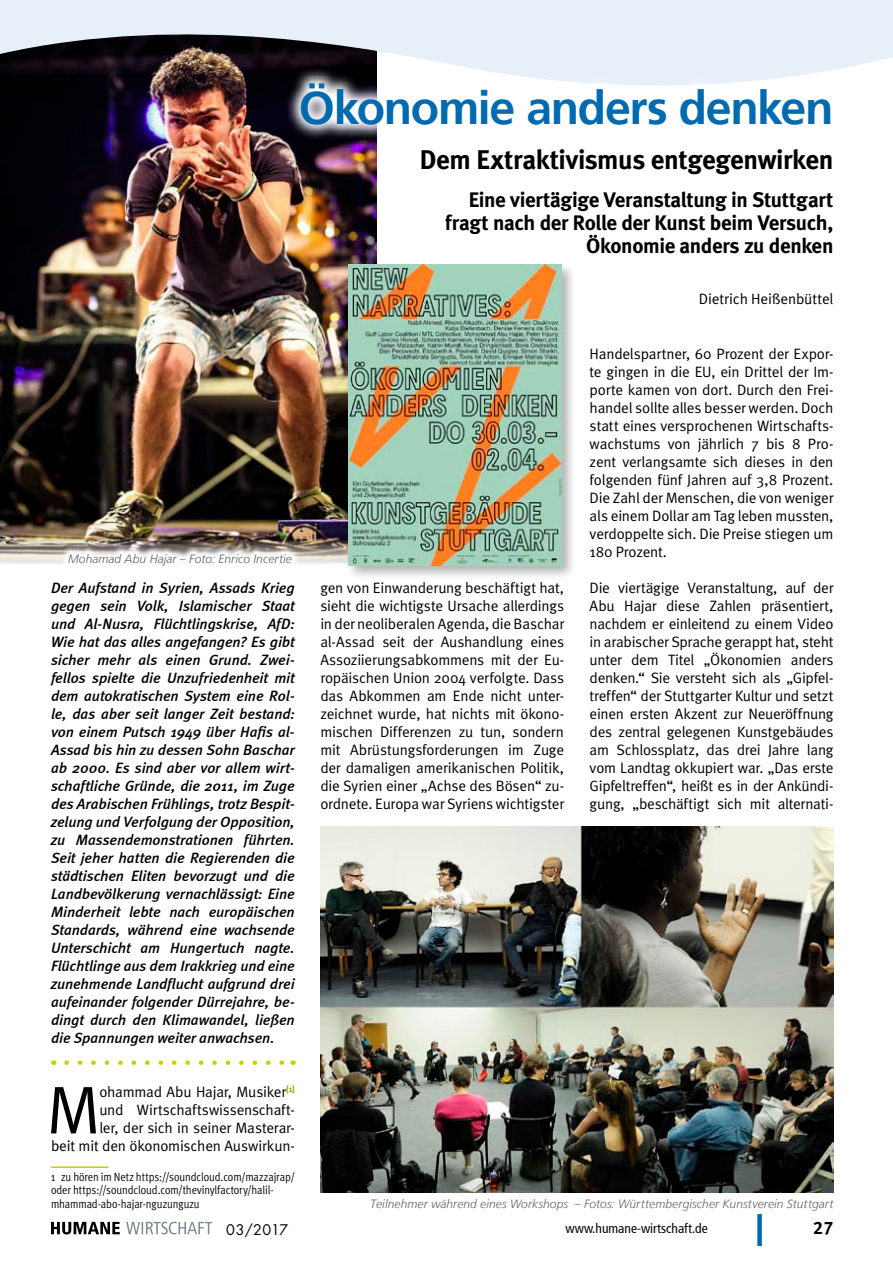
<style>
.page{position:relative;width:893px;height:1263px;background:#fff}
.page>*{position:absolute;margin:0;border:0;box-sizing:border-box;transform-origin:0 0}
.Fließtext___Inital{font:67.5px "Meta Normal";color:#000}
.Headline_1{font:700 46.5px "Frutiger 65";letter-spacing:-.03em;color:#006ab0}
.Headline_2{font:700 27px "Meta";letter-spacing:-.01em;color:#000}
.Headline_2-2{font:700 21px/23.1px "Meta";letter-spacing:-.02em;color:#000;text-align:right}
.t1{font:18px "Meta Bold LF";color:#000}
.Einleitungstext_ohne{font:italic 500 15px/18px "Meta";letter-spacing:-.005em;color:#000;text-align:justify}
.Fußnote_enge_Zeile{font:15px/18px "Meta Normal";letter-spacing:-.015em;color:#000;text-align:justify}
.Fließtext___Inital-2{font:15px/18px "Meta Normal";letter-spacing:-.015em;color:#000;text-align:justify}
.Autor{font:15px "Meta Normal";letter-spacing:-.005em;color:#000}
.t2{font:14.25px "Futura";letter-spacing:.005em;color:#000}
.t3{font:condensed 13.5px "Frutiger 57";color:#000}
.Fußnote_enge_Zeile-2{font:12px/13.5px "Meta Cond Normal";letter-spacing:-.01em;color:#000}
.t4{font:italic 300 12px "Frutiger LT";letter-spacing:.005em;color:#636466}
</style>
<div class="page">
<img style="left:0;top:94px;width:346px;height:470px">
<svg style="left:0;top:0;width:893px;height:94px;background:#b3b6be"></svg>
<div style="left:757px;top:1214px;width:5px;height:32px;background:#006ab0"></div>
<svg style="left:51px;top:1222px;width:69px;height:12px"></svg>
<svg style="left:126px;top:1222px;width:86px;height:12px"></svg>
<svg style="left:67px;top:1060px;width:217px;height:5px"></svg>
<hr style="left:51px;top:1166px;width:58px;height:2px;background:#cc0">
<svg style="left:60px;top:545px;width:241px;height:19px"></svg>
<img style="left:320px;top:826px;width:514px;height:367px">
<svg style="left:285px;top:67px;width:563px;height:254px"></svg>
<div style="left:346px;top:262px;width:230px;height:319px;background:#000;opacity:.3"></div>
<img style="left:349px;top:264px;width:212px;height:301px">
<p class="Headline_1" style="left:299px;top:81px;width:536px">Ökonomie anders denken</p>
<p class="Headline_2" style="left:420px;top:143px;width:415px">Dem Extraktivismus entgegenwirken</p>
<p class="Headline_2-2" style="left:445px;top:188px;width:390px">Eine viertägige Veranstaltung in Stuttgart fragt nach der Rolle der Kunst beim Versuch,<br>Ökonomie anders zu denken</p>
<p class="Autor" style="left:699px;top:290px;width:136px">Dietrich Heißenbüttel</p>
<p class="t4" style="left:68px;top:552px;width:225px">Mohamad Abu Hajar – Foto: Enrico Incertie</p>
<p class="Einleitungstext_ohne" style="left:51px;top:579px;width:245px">Der Aufstand in Syrien, Assads Krieg gegen sein Volk, Islamischer Staat und Al-Nusra, Flüchtlingskrise, AfD:<br>Wie hat das alles angefangen? Es gibt sicher mehr als einen Grund. Zwei&shy;fellos spielte die Unzufriedenheit mit dem autokratischen System eine Rol&shy;le, das aber seit langer Zeit bestand: von einem Putsch 1949 über Hafis al-Assad bis hin zu dessen Sohn Baschar ab 2000. Es sind aber vor allem wirt&shy;schaftliche Gründe, die 2011, im Zuge des Arabischen Frühlings, trotz Bespit&shy;zelung und Verfolgung der Opposition, zu Massendemonstrationen führten.<br>Seit jeher hatten die Regierenden die städtischen Eliten bevorzugt und die Landbevölkerung vernachlässigt: Eine Minderheit lebte nach europäischen Standards, während eine wachsende Unterschicht am Hungertuch nagte.<br>Flüchtlinge aus dem Irakkrieg und eine zunehmende Landflucht aufgrund drei aufeinander folgender Dürrejahre, be&shy;dingt durch den Klimawandel, ließen die Spannungen weiter anwachsen.</p>
<p class="Fließtext___Inital-2" style="left:51px;top:1083px;width:245px;text-align:right">ohammad Abu Hajar, Musiker<sup>[1]<br></sup>und Wirtschaftswissenschaft-<br>ler, der sich in seiner Masterar-<br>beit mit den ökonomischen Auswirkun-</p>
<p class="Fußnote_enge_Zeile-2" style="left:51px;top:1170px;width:245px">1 zu hören im Netz https://soundcloud.com/mazzajrap/ oder https://soundcloud.com/thevinylfactory/halil&shy;mhammad-abo-hajar-nguzunguzu</p>
<p class="Fließtext___Inital" style="left:47px;top:1071px;width:55px">M</p>
<p class="Fußnote_enge_Zeile" style="left:320px;top:579px;width:245px">gen von Einwanderung beschäftigt hat, sieht die wichtigste Ursache allerdings in der neoliberalen Agenda, die Baschar al-Assad seit der Aushandlung eines Assoziierungsabkommens mit der Eu&shy;ropäischen Union 2004 verfolgte. Dass das Abkommen am Ende nicht unter&shy;zeichnet wurde, hat nichts mit ökono&shy;mischen Differenzen zu tun, sondern mit Abrüstungsforderungen im Zuge der damaligen amerikanischen Politik, die Syrien einer „Achse des Bösen“ zu&shy;ordnete. Europa war Syriens wichtigster</p>
<p class="Fußnote_enge_Zeile" style="left:590px;top:345px;width:245px">Handelspartner, 60 Prozent der Expor&shy;te gingen in die EU, ein Drittel der Im&shy;porte kamen von dort. Durch den Frei&shy;handel sollte alles besser werden. Doch statt eines versprochenen Wirtschafts&shy;wachstums von jährlich 7 bis 8 Pro&shy;zent verlangsamte sich dieses in den folgenden fünf Jahren auf 3,8 Prozent.<br>Die Zahl der Menschen, die von weniger als einem Dollar am Tag leben mussten, verdoppelte sich. Die Preise stiegen um 180 Prozent.</p>
<p class="Fließtext___Inital-2" style="left:590px;top:579px;width:245px">Die viertägige Veranstaltung, auf der Abu Hajar diese Zahlen präsentiert, nachdem er einleitend zu einem Video in arabischer Sprache gerappt hat, steht unter dem Titel „Ökonomien anders denken.“ Sie versteht sich als „Gipfel&shy;treffen“ der Stuttgarter Kultur und setzt einen ersten Akzent zur Neueröffnung des zentral gelegenen Kunstgebäudes am Schlossplatz, das drei Jahre lang vom Landtag okkupiert war. „Das erste Gipfeltreffen“, heißt es in der Ankündi&shy;gung, „beschäftigt sich mit alternati-</p>
<p class="t4" style="left:371px;top:1197px;width:464px">Teilnehmer während eines Workshops – Fotos: Württembergischer Kunstverein Stuttgart</p>
<p class="t2" style="left:226px;top:1220px;width:63px">03/2017</p>
<p class="t3" style="left:566px;top:1220px;width:144px">www.humane-wirtschaft.de</p>
<p class="t1" style="left:813px;top:1217px;width:22px">27</p>
</div>
